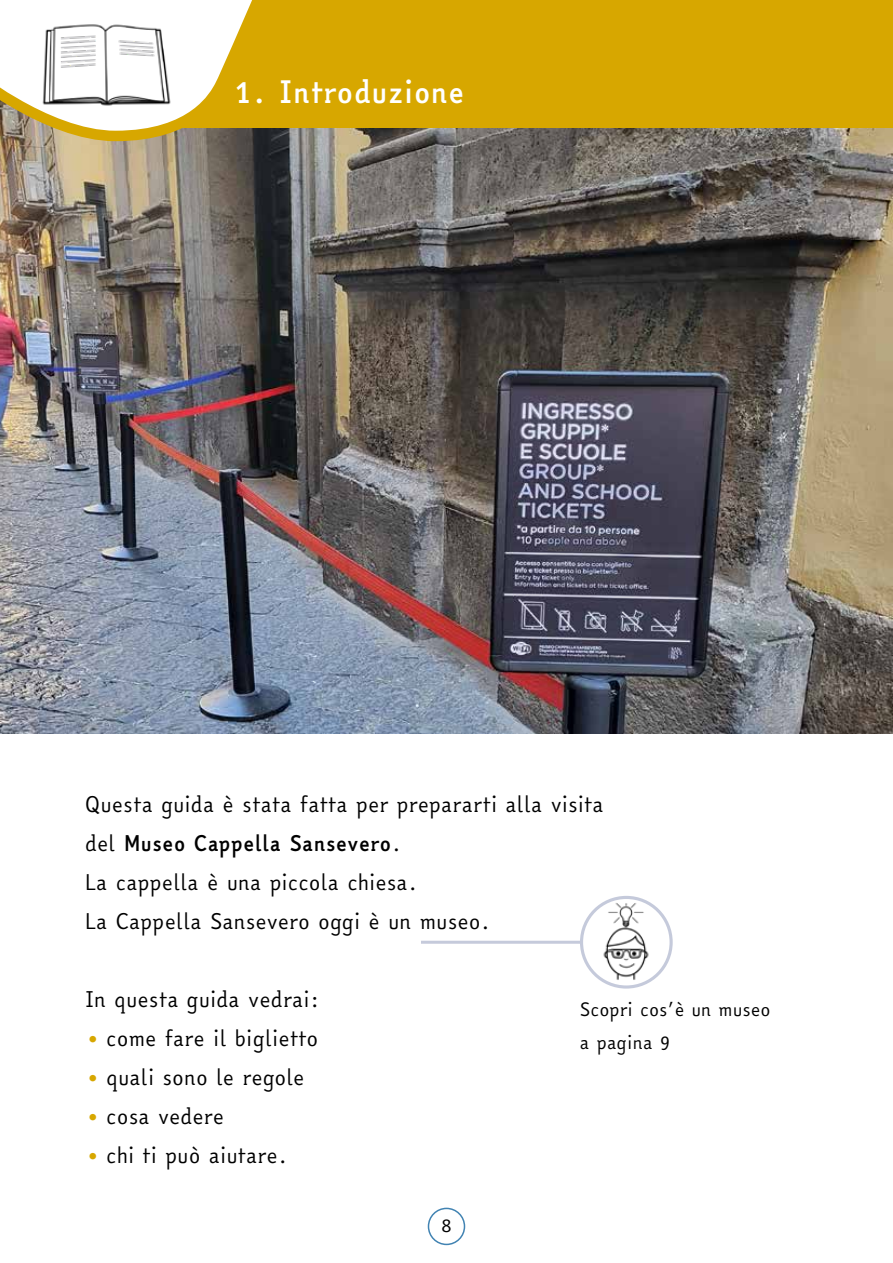
<style>
.page{position:relative;width:893px;height:1263px;background:#fff}
.page>*{position:absolute;margin:0;border:0;box-sizing:border-box;transform-origin:0 0}
.t1{font:700 30px "Easy Reading";color:#fff}
.t2{font:21px/39px "Easy Reading";color:#000}
.t3{font:18px/33px "Easy Reading";color:#000}
.s1{font-weight:700}
.s2{font-size:18px;color:#d7a700}
</style>
<div class="page">
<div style="left:428px;top:1208px;width:37px;height:37px;border:2px solid #4183b2;border-radius:50%"></div>
<img style="left:0;top:128px;width:893px;height:606px">
<div style="left:127px;top:0;width:766px;height:128px;background:#d7a700"></div>
<svg style="left:0;top:0;width:279px;height:146px"></svg>
<hr style="left:421px;top:941px;width:170px;height:3px;background:#c5cadb">
<svg style="left:581px;top:897px;width:90px;height:90px"></svg>
<div style="left:580px;top:896px;width:93px;height:92px;border:3px solid #c5cadb;border-radius:50%"></div>
<img style="left:586px;top:902px;width:81px;height:81px">
<img style="left:37px;top:21px;width:140px;height:88px">
<h1 class="t1" style="left:234px;top:71px;width:232px">1. Introduzione</h1>
<p class="t2" style="left:85px;top:785px;width:520px">Questa guida è stata fatta per prepararti alla visita del <span class="s1">Museo Cappella Sansevero</span>.<br>La cappella è una piccola chiesa.<br>La Cappella Sansevero oggi è un museo.</p>
<p class="t2" style="left:85px;top:980px;width:236px">In questa guida vedrai:</p>
<p class="t2" style="left:85px;top:1019px;width:235px"><span class="s2">•</span> come fare il biglietto</p>
<p class="t2" style="left:85px;top:1058px;width:221px"><span class="s2">•</span> quali sono le regole</p>
<p class="t2" style="left:85px;top:1097px;width:141px"><span class="s2">•</span> cosa vedere</p>
<p class="t2" style="left:85px;top:1136px;width:204px"><span class="s2">•</span> chi ti può aiutare.</p>
<p class="t3" style="left:441px;top:1209px;width:13px">8</p>
<p class="t3" style="left:580px;top:994px;width:192px">Scopri cos’è un museo a pagina 9</p>
</div>
